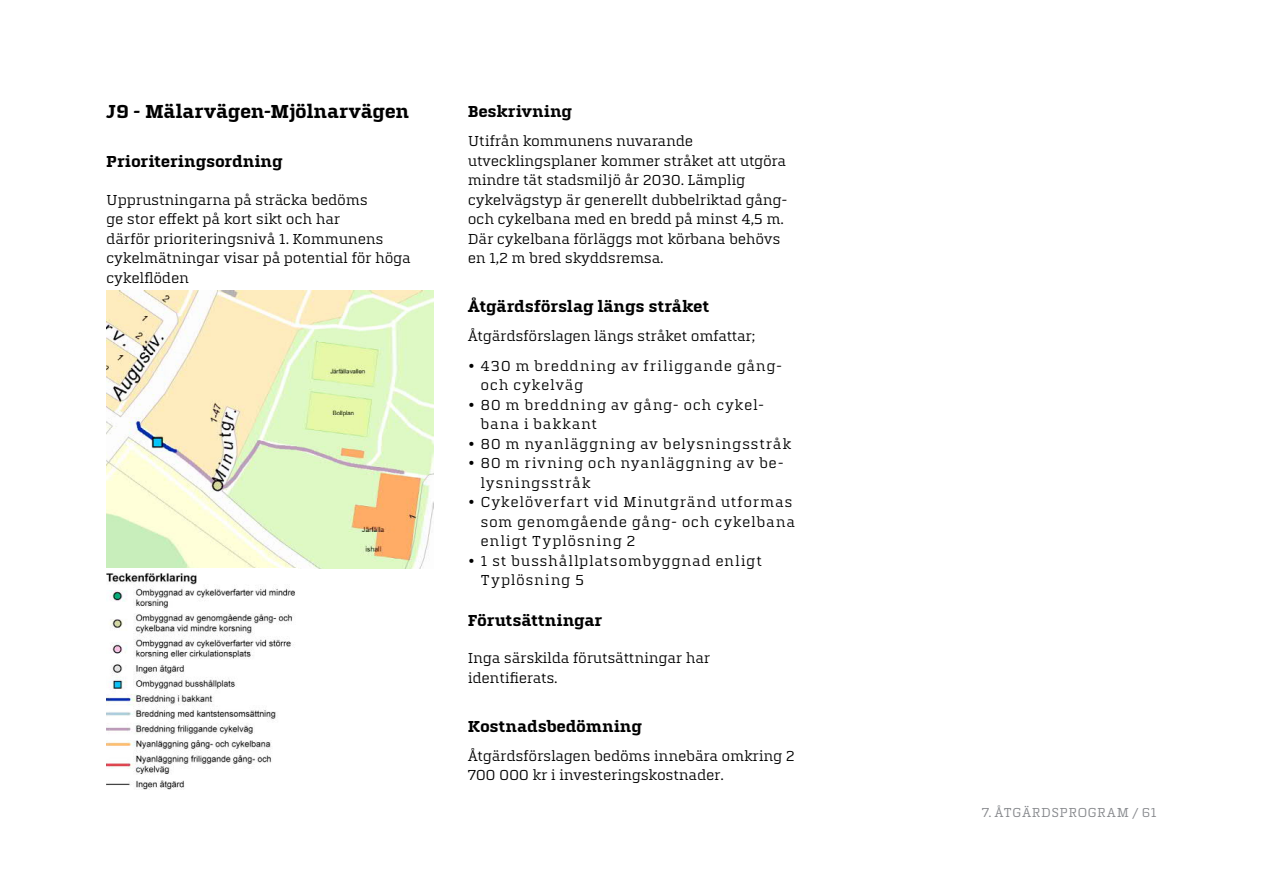
<style>
.page{position:relative;width:1263px;height:893px;background:#fff}
.page>*{position:absolute;margin:0;border:0;box-sizing:border-box;transform-origin:0 0}
.t1{font:700 19.5px "Quitador For Jarfalla";letter-spacing:-.015em;color:#000}
.t2{font:700 16.5px "Quitador For Jarfalla";letter-spacing:-.01em;color:#000}
.t3{font:15px/19.5px "Quitador For Jarfalla";letter-spacing:-.02em;color:#000}
.t4{font:15px/19.5px "Quitador For Jarfalla";letter-spacing:.04em;color:#000}
.t5{font:15px/19.5px "Quitador For Jarfalla";letter-spacing:.045em;color:#000}
.t6{font:15px/19.5px "Quitador For Jarfalla";letter-spacing:.035em;color:#000}
.t7{font:13.5px "Quitador For Jarfalla";letter-spacing:.025em;color:#86888c}
</style>
<div class="page">
<img style="left:106px;top:290px;width:327px;height:279px">
<img style="left:106px;top:573px;width:189px;height:217px">
<h1 class="t1" style="left:106px;top:101px;width:305px">J9 - Mälarvägen-Mjölnarvägen</h1>
<p class="t2" style="left:106px;top:153px;width:178px">Prioriteringsordning</p>
<p class="t3" style="left:106px;top:190px;width:306px">Upprustningarna på sträcka bedöms<br>ge stor effekt på kort sikt och har<br>därför prioriteringsnivå 1. Kommunens cykelmätningar visar på potential för höga cykelflöden</p>
<p class="t2" style="left:468px;top:103px;width:106px">Beskrivning</p>
<p class="t3" style="left:468px;top:132px;width:321px">Utifrån kommunens nuvarande utvecklingsplaner kommer stråket att utgöra mindre tät stadsmiljö år 2030. Lämplig cykelvägstyp är generellt dubbelriktad gång&shy;och cykelbana med en bredd på minst 4,5 m.<br>Där cykelbana förläggs mot körbana behövs en 1,2 m bred skyddsremsa.</p>
<p class="t2" style="left:468px;top:298px;width:243px">Åtgärdsförslag längs stråket</p>
<p class="t3" style="left:468px;top:327px;width:289px">Åtgärdsförslagen längs stråket omfattar;</p>
<p class="t4" style="left:480px;top:356px;width:303px;text-indent:-13px">• 430 m breddning av friliggande gång&shy;och cykelväg</p>
<p class="t6" style="left:480px;top:395px;width:285px;text-indent:-13px">• 80 m breddning av gång- och cykel&shy;bana i bakkant</p>
<p class="t5" style="left:468px;top:434px;width:325px">• 80 m nyanläggning av belysningsstråk</p>
<p class="t5" style="left:480px;top:453px;width:305px;text-indent:-13px">• 80 m rivning och nyanläggning av be&shy;lysningsstråk</p>
<p class="t4" style="left:480px;top:492px;width:316px;text-indent:-13px">• Cykelöverfart vid Minutgränd utformas som genomgående gång- och cykelbana enligt Typlösning 2</p>
<p class="t4" style="left:480px;top:551px;width:283px;text-indent:-13px">• 1 st busshållplatsombyggnad enligt<br>Typlösning 5</p>
<p class="t2" style="left:468px;top:611px;width:136px">Förutsättningar</p>
<p class="t3" style="left:468px;top:648px;width:244px">Inga särskilda förutsättningar har identifierats.</p>
<p class="t2" style="left:468px;top:717px;width:176px">Kostnadsbedömning</p>
<p class="t3" style="left:468px;top:746px;width:329px">Åtgärdsförslagen bedöms innebära omkring 2<br>700 000 kr i investeringskostnader.</p>
<p class="t7" style="left:982px;top:805px;width:176px">7. Åtgärdsprogram / 61</p>
</div>
